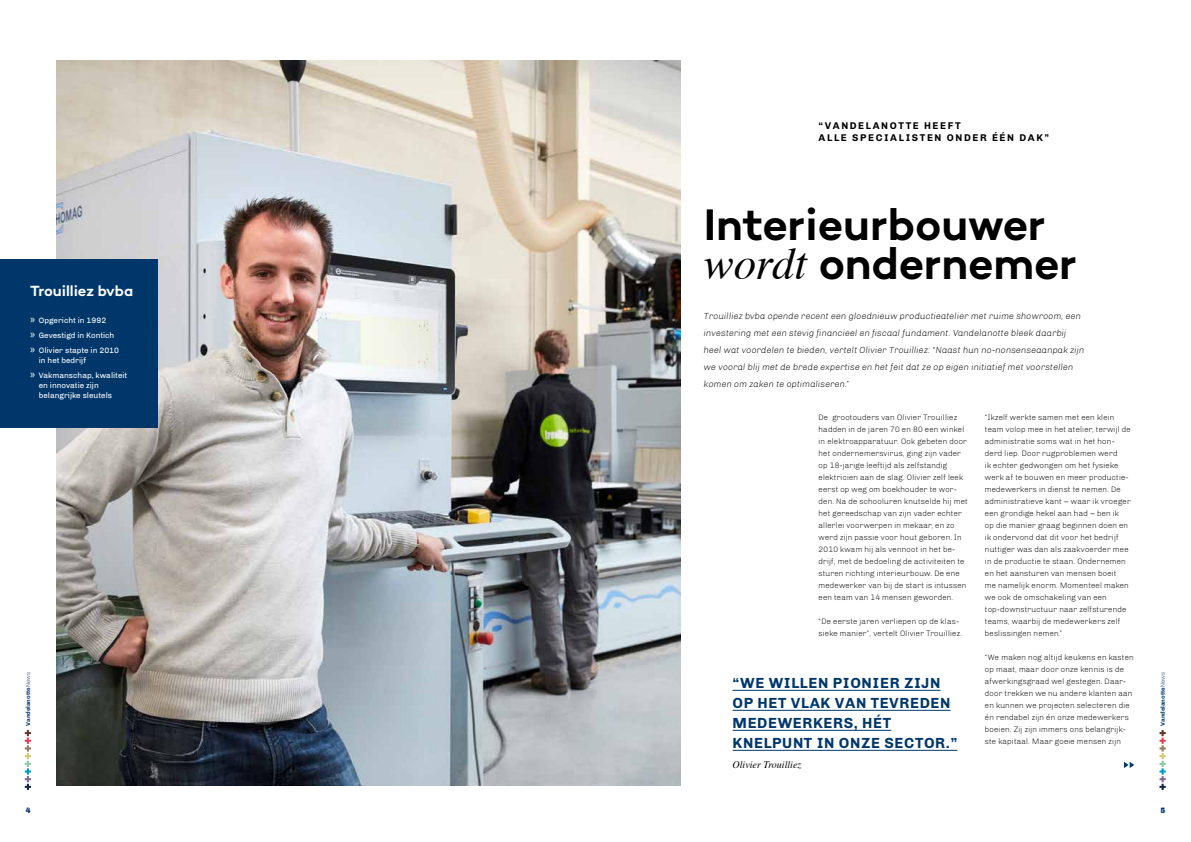
<style>
.page{position:relative;width:1191px;height:842px;background:#fff}
.page>*{position:absolute;margin:0;border:0;box-sizing:border-box;transform-origin:0 0}
.t1{font:600 45px/39px "Campton";letter-spacing:-.005em;color:#000}
.t2{font:700 15px/20px "Chivo";letter-spacing:.04em;color:#00376b}
.t3{font:600 15px "Campton";letter-spacing:-.005em;color:#fff}
.t4{font:700 10px/12px "Chivo";letter-spacing:.16em;color:#000}
.t5{font:italic 10px "Times";color:#000}
.t6{font:italic 300 9px/17px "Chivo";color:#000}
.t7{font:300 8px/12px "Chivo";color:#000}
.t8{font:8px/15px "Chivo";color:#fff}
.t9{font:900 8px "Chivo";color:#00376b}
.t10{font:700 6px "Chivo";color:#00376b}
.s1{font-family:"Myriad Pro";font-size:12px}
.s2{font-weight:300}
.s3{font-family:"Times";font-weight:400;font-style:italic}
</style>
<div class="page">
<svg style="left:1159px;top:730px;width:6px;height:60px"></svg>
<svg style="left:25px;top:730px;width:6px;height:60px"></svg>
<img style="left:57px;top:60px;width:623px;height:725px">
<div style="left:0;top:259px;width:158px;height:168px;background:#00376b"></div>
<svg style="left:1124px;top:762px;width:10px;height:6px"></svg>
<hr style="left:732px;top:690px;width:208px;height:1px;background:#00376b">
<hr style="left:732px;top:710px;width:218px;height:1px;background:#00376b">
<hr style="left:732px;top:730px;width:159px;height:1px;background:#00376b">
<hr style="left:732px;top:750px;width:225px;height:1px;background:#00376b">
<h2 class="t3" style="left:30px;top:282px;width:104px">Trouilliez bvba</h2>
<p class="t8" style="left:30px;top:313px;width:90px"><span class="s1">»</span> Opgericht in 1992<br><span class="s1">»</span> Gevestigd in Kontich <span class="s1">»</span> Olivier stapte in 2010</p>
<p class="t8" style="left:30px;top:353px;width:98px;text-indent:9px">in het bedrijf<br><span class="s1">»</span> Vakmanschap, kwaliteit</p>
<p class="t8" style="left:39px;top:381px;width:75px;line-height:10px">en innovatie zijn belangrijke sleutels</p>
<p class="t10" style="left:24px;top:725px;width:55px;rotate:-90deg">Vandelanotte<span class="s2">News</span></p>
<p class="t4" style="left:818px;top:120px;width:232px">“VANDELANOTTE HEEFT<br>ALLE SPECIALISTEN ONDER ÉÉN DAK”</p>
<h1 class="t1" style="left:703px;top:204px;width:374px">Interieurbouwer <span class="s3">wordt</span> ondernemer</h1>
<p class="t6" style="left:704px;top:308px;width:382px">Trouilliez bvba opende recent een gloednieuw productieatelier met ruime showroom, een investering met een stevig financieel en fiscaal fundament. Vandelanotte bleek daarbij heel wat voordelen te bieden, vertelt Olivier Trouilliez: “Naast hun no-nonsenseaanpak zijn we vooral blij met de brede expertise en het feit dat ze op eigen initiatief met voorstellen komen om zaken te optimaliseren.”</p>
<p class="t7" style="left:818px;top:411px;width:151px">De grootouders van Olivier Trouilliez hadden in de jaren 70 en 80 een winkel in elektroapparatuur. Ook gebeten door het ondernemersvirus, ging zijn vader op 18-jarige leeftijd als zelfstandig elektricien aan de slag. Olivier zelf leek eerst op weg om boekhouder te wor&shy;den. Na de schooluren knutselde hij met het gereedschap van zijn vader echter allerlei voorwerpen in mekaar, en zo werd zijn passie voor hout geboren. In 2010 kwam hij als vennoot in het be&shy;drijf, met de bedoeling de activiteiten te sturen richting interieurbouw. De ene medewerker van bij de start is intussen een team van 14 mensen geworden.</p>
<p class="t7" style="left:818px;top:615px;width:145px">“De eerste jaren verliepen op de klas&shy;sieke manier”, vertelt Olivier Trouilliez.</p>
<p class="t7" style="left:985px;top:411px;width:147px">“Ikzelf werkte samen met een klein team volop mee in het atelier, terwijl de administratie soms wat in het hon&shy;derd liep. Door rugproblemen werd<br>ik echter gedwongen om het fysieke werk af te bouwen en meer productie&shy;medewerkers in dienst te nemen. De administratieve kant – waar ik vroeger een grondige hekel aan had – ben ik<br>op die manier graag beginnen doen en ik ondervond dat dit voor het bedrijf nuttiger was dan als zaakvoerder mee in de productie te staan. Ondernemen en het aansturen van mensen boeit<br>me namelijk enorm. Momenteel maken we ook de omschakeling van een top-downstructuur naar zelfsturende teams, waarbij de medewerkers zelf beslissingen nemen.”</p>
<p class="t7" style="left:985px;top:651px;width:150px">“We maken nog altijd keukens en kasten op maat, maar door onze kennis is de afwerkingsgraad wel gestegen. Daar&shy;door trekken we nu andere klanten aan en kunnen we projecten selecteren die én rendabel zijn én onze medewerkers boeien. Zij zijn immers ons belangrijk&shy;ste kapitaal. Maar goeie mensen zijn</p>
<h2 class="t2" style="left:732px;top:673px;width:226px">“WE WILLEN PIONIER ZIJN<br>OP HET VLAK VAN TEVREDEN<br>MEDEWERKERS, HÉT<br>KNELPUNT IN ONZE SECTOR.”</h2>
<p class="t5" style="left:732px;top:756px;width:70px">Olivier Trouilliez</p>
<p class="t10" style="left:1159px;top:725px;width:55px;rotate:-90deg">Vandelanotte<span class="s2">News</span></p>
<p class="t9" style="left:26px;top:806px;width:6px">4</p>
<p class="t9" style="left:1160px;top:806px;width:6px">5</p>
</div>
